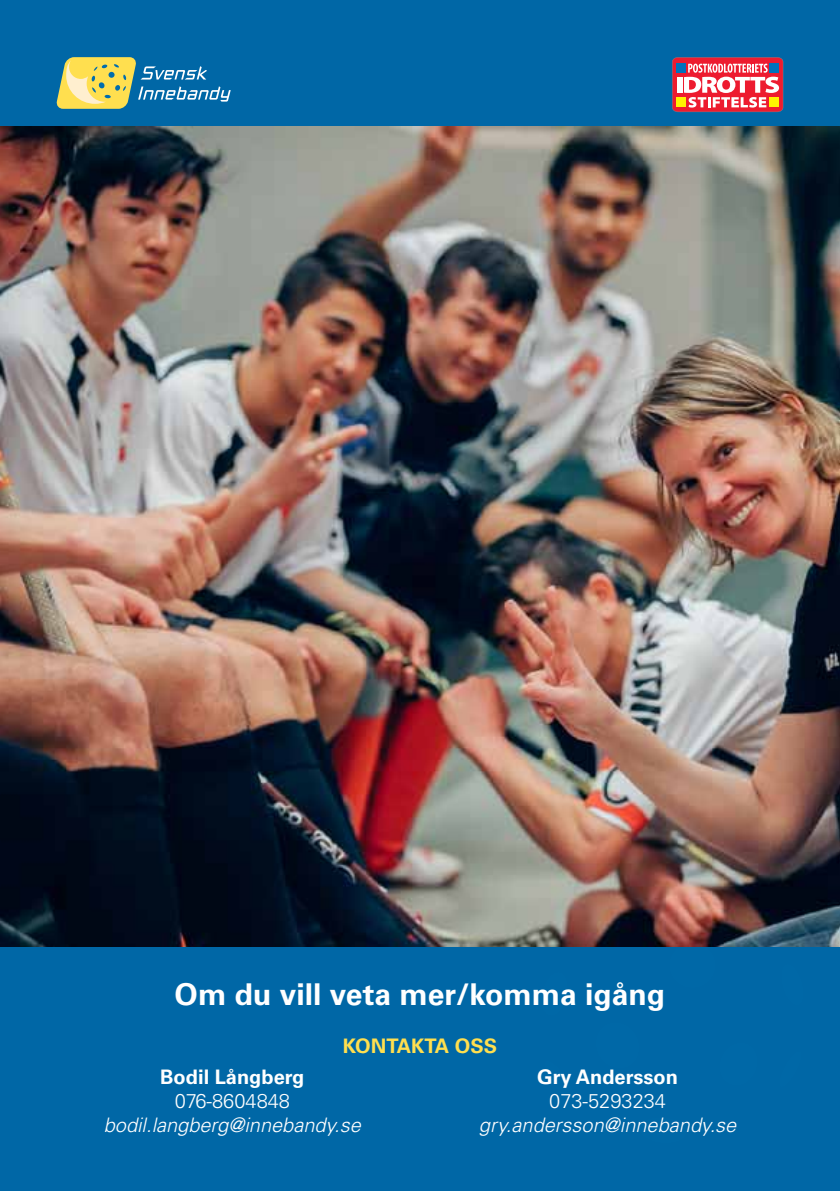
<style>
.page{position:relative;width:840px;height:1191px;background:#fff}
.page>*{position:absolute;margin:0;border:0;box-sizing:border-box;transform-origin:0 0}
.t1{font:700 30px "Univers";color:#fff}
.t2{font:italic 300 20px "Univers";color:#fff}
.t3{font:700 20px "Univers";color:#fff}
.t4{font:300 20px "Univers";color:#fff}
.t5{font:700 20px "Univers";letter-spacing:-.025em;color:#ffdf4f}
</style>
<div class="page">
<div style="left:0;top:0;width:839px;height:1191px;background:#0067a6"></div>
<img style="left:0;top:126px;width:839px;height:820px">
<svg style="left:672px;top:57px;width:110px;height:55px;background:#e76c73"></svg>
<svg style="left:57px;top:57px;width:173px;height:52px"></svg>
<h1 class="t1" style="left:174px;top:977px;width:492px">Om du vill veta mer/komma igång</h1>
<p class="t5" style="left:342px;top:1034px;width:127px">Ko ntakta oss</p>
<p class="t3" style="left:160px;top:1065px;width:145px">Bodil Långberg</p>
<p class="t4" style="left:174px;top:1089px;width:117px">076-8604848</p>
<p class="t2" style="left:104px;top:1113px;width:258px">bodil.langberg@innebandy.se</p>
<p class="t3" style="left:537px;top:1065px;width:142px">Gry Andersson</p>
<p class="t4" style="left:549px;top:1089px;width:118px">073-5293234</p>
<p class="t2" style="left:478px;top:1113px;width:259px">gry.andersson@innebandy.se</p>
</div>
